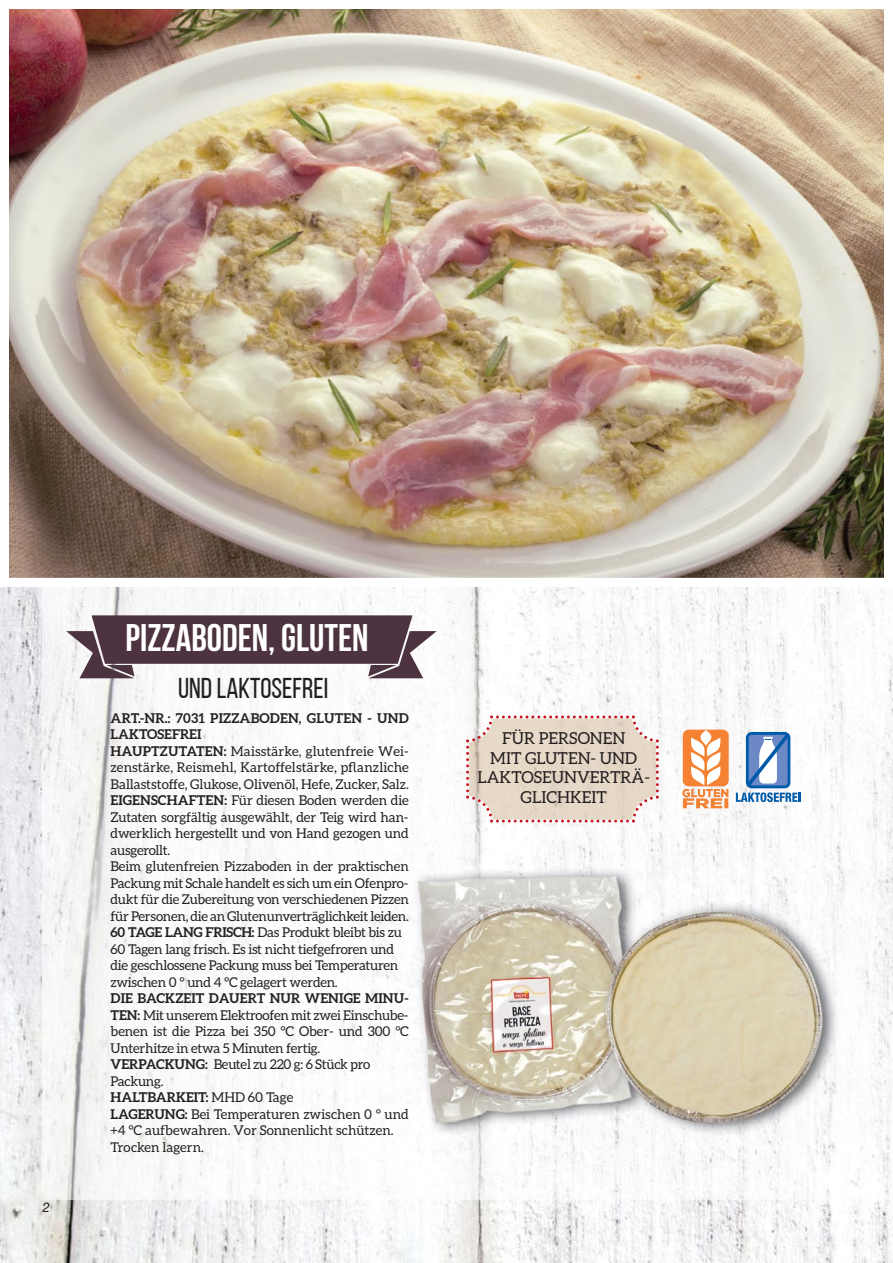
<style>
.page{position:relative;width:893px;height:1263px;background:#fff}
.page>*{position:absolute;margin:0;border:0;box-sizing:border-box;transform-origin:0 0}
.t1{font:700 38.4px "Bebas Neue";color:#fff}
.t2{font:28.65px "Bebas Neue";color:#231f20}
.t3{font:16.5px/19.5px "Aleo";color:#231f20;text-align:center}
.t4{font:13.5px/16.5px "Aleo";letter-spacing:-.02em;color:#231f20}
.t5{font:italic 13.5px "Helvetica Neue";color:#231f20}
.s1{font-weight:700}
</style>
<div class="page">
<img style="left:0;top:587px;width:893px;height:676px">
<svg style="left:66px;top:615px;width:371px;height:63px"></svg>
<svg style="left:464px;top:714px;width:196px;height:110px;background:#e6d7ca"></svg>
<svg style="left:682px;top:730px;width:46px;height:78px"></svg>
<svg style="left:724px;top:798px;width:4px;height:10px"></svg>
<img style="left:10px;top:10px;width:873px;height:567px">
<svg style="left:736px;top:732px;width:64px;height:70px"></svg>
<p class="t5" style="left:43px;top:1196px;width:9px">2</p>
<h1 class="t1" style="left:125px;top:617px;width:245px">PIZZABODEN, GLUTEN</h1>
<h2 class="t2" style="left:178px;top:672px;width:152px">UND LAKTOSEFREI</h2>
<p class="t4" style="left:111px;top:711px;width:300px"><span class="s1">ART.-NR.: 7031 PIZZABODEN, GLUTEN - UND LAKTOSEFREI<br>HAUPTZUTATEN:</span> Maisstärke, glutenfreie Wei&shy;zenstärke, Reismehl, Kartoffelstärke, pflanzliche Ballaststoffe, Glukose, Olivenöl, Hefe, Zucker, Salz.<br><span class="s1">EIGENSCHAFTEN:</span> Für diesen Boden werden die Zutaten sorgfältig ausgewählt, der Teig wird han&shy;dwerklich hergestellt und von Hand gezogen und ausgerollt.<br>Beim glutenfreien Pizzaboden in der praktischen Packung mit Schale handelt es sich um ein Ofenpro&shy;dukt für die Zubereitung von verschiedenen Pizzen für Personen, die an Glutenunverträglichkeit leiden.<br><span class="s1">60 TAGE LANG FRISCH:</span> Das Produkt bleibt bis zu 60 Tagen lang frisch. Es ist nicht tiefgefroren und die geschlossene Packung muss bei Temperaturen zwischen 0 ° und 4 °C gelagert werden.</p>
<p class="t4" style="left:111px;top:991px;width:300px"><span class="s1">DIE BACKZEIT DAUERT NUR WENIGE MINU-TEN:</span> Mit unserem Elektroofen mit zwei Einschube&shy;benen ist die Pizza bei 350 °C Ober- und 300 °C Unterhitze in etwa 5 Minuten fertig.<br><span class="s1">VERPACKUNG:</span> Beutel zu 220 g: 6 Stück pro Packung.<br><span class="s1">HALTBARKEIT:</span> MHD 60 Tage<br><span class="s1">LAGERUNG:</span> Bei Temperaturen zwischen 0 ° und +4 °C aufbewahren. Vor Sonnenlicht schützen.<br>Trocken lagern.</p>
<p class="t3" style="left:477px;top:730px;width:174px">FÜR PERSONEN<br>MIT GLUTEN- UND<br>LAKTOSEUNVERTRÄ-<br>GLICHKEIT</p>
</div>
